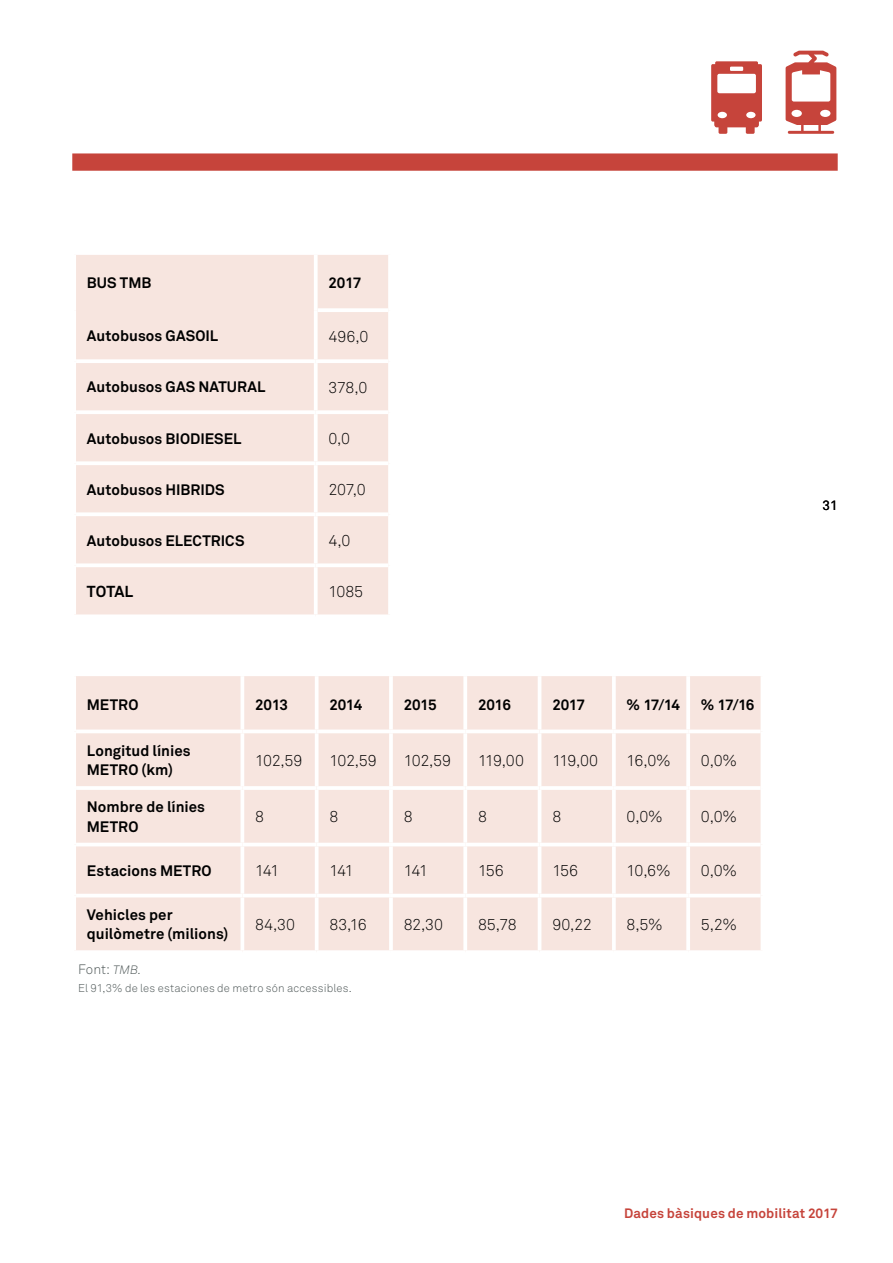
<style>
.page{position:relative;width:893px;height:1263px;background:#fff}
.page>*{position:absolute;margin:0;border:0;box-sizing:border-box;transform-origin:0 0}
.PARAGRAF_TEXT{font:300 15.75px "Akkurat";letter-spacing:-.025em;color:#000}
.PARAGRAF_TEXT-2{font:700 15.75px "Akkurat";letter-spacing:.005em;color:#000}
.PARAGRAF_TEXT-3{font:700 15px/19.5px "Akkurat";letter-spacing:.005em;color:#000}
.t1{font:700 13.5px "Akkurat";letter-spacing:.005em;color:#c6443b}
.Peus_grafic{font:300 13.5px "Akkurat";color:#4f5858}
.t2{font:13.5px "Akkurat";color:#000}
.Peus_grafic-2{font:300 11.25px "Akkurat";letter-spacing:.01em;color:#4f5858}
.s1{font-style:italic;font-size:12px}
</style>
<div class="page">
<div style="left:72px;top:153px;width:766px;height:18px;background:#c6443b"></div>
<div style="left:76px;top:676px;width:685px;height:274px;background:#f7e5df"></div>
<svg style="left:315px;top:676px;width:4px;height:53px"></svg>
<hr style="left:389px;top:676px;width:4px;height:53px;background:#fff">
<svg style="left:463px;top:676px;width:4px;height:53px"></svg>
<hr style="left:538px;top:676px;width:3px;height:53px;background:#fff">
<hr style="left:612px;top:676px;width:4px;height:53px;background:#fff">
<hr style="left:686px;top:676px;width:4px;height:53px;background:#fff">
<svg style="left:315px;top:733px;width:4px;height:53px"></svg>
<hr style="left:389px;top:733px;width:4px;height:53px;background:#fff">
<svg style="left:463px;top:733px;width:4px;height:53px"></svg>
<hr style="left:538px;top:733px;width:3px;height:53px;background:#fff">
<hr style="left:612px;top:733px;width:4px;height:53px;background:#fff">
<hr style="left:686px;top:733px;width:4px;height:53px;background:#fff">
<svg style="left:315px;top:790px;width:4px;height:53px"></svg>
<hr style="left:389px;top:790px;width:4px;height:53px;background:#fff">
<svg style="left:463px;top:790px;width:4px;height:53px"></svg>
<hr style="left:538px;top:790px;width:3px;height:53px;background:#fff">
<hr style="left:612px;top:790px;width:4px;height:53px;background:#fff">
<hr style="left:686px;top:790px;width:4px;height:53px;background:#fff">
<svg style="left:315px;top:846px;width:4px;height:48px"></svg>
<hr style="left:389px;top:846px;width:4px;height:48px;background:#fff">
<svg style="left:463px;top:846px;width:4px;height:48px"></svg>
<hr style="left:538px;top:846px;width:3px;height:48px;background:#fff">
<hr style="left:612px;top:846px;width:4px;height:48px;background:#fff">
<hr style="left:686px;top:846px;width:4px;height:48px;background:#fff">
<svg style="left:315px;top:897px;width:4px;height:53px"></svg>
<hr style="left:389px;top:897px;width:4px;height:53px;background:#fff">
<svg style="left:463px;top:897px;width:4px;height:53px"></svg>
<hr style="left:538px;top:897px;width:3px;height:53px;background:#fff">
<hr style="left:612px;top:897px;width:4px;height:53px;background:#fff">
<hr style="left:686px;top:897px;width:4px;height:53px;background:#fff">
<svg style="left:240px;top:676px;width:4px;height:53px"></svg>
<svg style="left:76px;top:729px;width:166px;height:4px"></svg>
<svg style="left:242px;top:729px;width:75px;height:4px"></svg>
<svg style="left:240px;top:733px;width:4px;height:53px"></svg>
<svg style="left:317px;top:729px;width:74px;height:4px"></svg>
<svg style="left:391px;top:729px;width:74px;height:4px"></svg>
<svg style="left:465px;top:729px;width:75px;height:4px"></svg>
<svg style="left:540px;top:729px;width:74px;height:4px"></svg>
<svg style="left:614px;top:729px;width:74px;height:4px"></svg>
<svg style="left:688px;top:729px;width:73px;height:4px"></svg>
<hr style="left:76px;top:786px;width:166px;height:4px;background:#fff">
<hr style="left:242px;top:786px;width:75px;height:4px;background:#fff">
<svg style="left:240px;top:790px;width:4px;height:53px"></svg>
<hr style="left:317px;top:786px;width:74px;height:4px;background:#fff">
<hr style="left:391px;top:786px;width:74px;height:4px;background:#fff">
<hr style="left:465px;top:786px;width:75px;height:4px;background:#fff">
<hr style="left:540px;top:786px;width:74px;height:4px;background:#fff">
<hr style="left:614px;top:786px;width:74px;height:4px;background:#fff">
<hr style="left:688px;top:786px;width:73px;height:4px;background:#fff">
<hr style="left:76px;top:843px;width:166px;height:3px;background:#fff">
<hr style="left:242px;top:843px;width:75px;height:3px;background:#fff">
<svg style="left:240px;top:846px;width:4px;height:48px"></svg>
<hr style="left:317px;top:843px;width:74px;height:3px;background:#fff">
<hr style="left:391px;top:843px;width:74px;height:3px;background:#fff">
<hr style="left:465px;top:843px;width:75px;height:3px;background:#fff">
<hr style="left:540px;top:843px;width:74px;height:3px;background:#fff">
<hr style="left:614px;top:843px;width:74px;height:3px;background:#fff">
<hr style="left:688px;top:843px;width:73px;height:3px;background:#fff">
<hr style="left:76px;top:894px;width:166px;height:3px;background:#fff">
<hr style="left:242px;top:894px;width:75px;height:3px;background:#fff">
<svg style="left:240px;top:897px;width:4px;height:53px"></svg>
<hr style="left:317px;top:894px;width:74px;height:3px;background:#fff">
<hr style="left:391px;top:894px;width:74px;height:3px;background:#fff">
<hr style="left:465px;top:894px;width:75px;height:3px;background:#fff">
<hr style="left:540px;top:894px;width:74px;height:3px;background:#fff">
<hr style="left:614px;top:894px;width:74px;height:3px;background:#fff">
<hr style="left:688px;top:894px;width:73px;height:3px;background:#fff">
<svg style="left:786px;top:51px;width:50px;height:83px"></svg>
<svg style="left:711px;top:61px;width:51px;height:73px"></svg>
<div style="left:76px;top:255px;width:312px;height:359px;background:#f7e5df"></div>
<svg style="left:314px;top:255px;width:4px;height:55px"></svg>
<svg style="left:314px;top:310px;width:4px;height:49px"></svg>
<svg style="left:314px;top:363px;width:4px;height:47px"></svg>
<svg style="left:314px;top:414px;width:4px;height:47px"></svg>
<svg style="left:314px;top:465px;width:4px;height:47px"></svg>
<svg style="left:314px;top:516px;width:4px;height:47px"></svg>
<svg style="left:314px;top:567px;width:4px;height:47px"></svg>
<hr style="left:318px;top:308px;width:70px;height:4px;background:#fff">
<hr style="left:76px;top:359px;width:240px;height:4px;background:#fff">
<hr style="left:316px;top:359px;width:72px;height:4px;background:#fff">
<hr style="left:76px;top:410px;width:240px;height:4px;background:#fff">
<hr style="left:316px;top:410px;width:72px;height:4px;background:#fff">
<svg style="left:76px;top:461px;width:240px;height:4px"></svg>
<svg style="left:316px;top:461px;width:72px;height:4px"></svg>
<svg style="left:76px;top:512px;width:240px;height:4px"></svg>
<svg style="left:316px;top:512px;width:72px;height:4px"></svg>
<svg style="left:76px;top:563px;width:240px;height:4px"></svg>
<svg style="left:316px;top:563px;width:72px;height:4px"></svg>
<svg style="left:76px;top:614px;width:238px;height:1px"></svg>
<svg style="left:317px;top:614px;width:71px;height:1px"></svg>
<p class="PARAGRAF_TEXT-3" style="left:87px;top:273px;width:66px">BUS TMB</p>
<p class="PARAGRAF_TEXT-3" style="left:328px;top:273px;width:34px">2017</p>
<p class="PARAGRAF_TEXT-3" style="left:87px;top:326px;width:133px">Autobusos GASOIL</p>
<p class="PARAGRAF_TEXT" style="left:328px;top:327px;width:41px">496,0</p>
<p class="PARAGRAF_TEXT-3" style="left:87px;top:378px;width:180px">Autobusos GAS NATURAL</p>
<p class="PARAGRAF_TEXT" style="left:328px;top:378px;width:40px">378,0</p>
<p class="PARAGRAF_TEXT-3" style="left:87px;top:429px;width:156px">Autobusos BIODIESEL</p>
<p class="PARAGRAF_TEXT" style="left:328px;top:429px;width:23px">0,0</p>
<p class="PARAGRAF_TEXT-3" style="left:87px;top:480px;width:139px">Autobusos HIBRIDS</p>
<p class="PARAGRAF_TEXT" style="left:328px;top:480px;width:39px">207,0</p>
<p class="PARAGRAF_TEXT-3" style="left:87px;top:531px;width:159px">Autobusos ELECTRICS</p>
<p class="PARAGRAF_TEXT" style="left:328px;top:531px;width:23px">4,0</p>
<p class="PARAGRAF_TEXT-2" style="left:87px;top:581px;width:48px">TOTAL</p>
<p class="PARAGRAF_TEXT" style="left:328px;top:582px;width:36px">1085</p>
<p class="PARAGRAF_TEXT-3" style="left:87px;top:695px;width:53px">METRO</p>
<p class="PARAGRAF_TEXT-3" style="left:255px;top:695px;width:34px">2013</p>
<p class="PARAGRAF_TEXT-3" style="left:329px;top:695px;width:34px">2014</p>
<p class="PARAGRAF_TEXT-3" style="left:404px;top:695px;width:34px">2015</p>
<p class="PARAGRAF_TEXT-3" style="left:478px;top:695px;width:34px">2016</p>
<p class="PARAGRAF_TEXT-3" style="left:552px;top:695px;width:34px">2017</p>
<p class="PARAGRAF_TEXT-3" style="left:627px;top:695px;width:55px">% 17/14</p>
<p class="PARAGRAF_TEXT-3" style="left:701px;top:695px;width:55px">% 17/16</p>
<p class="PARAGRAF_TEXT-3" style="left:87px;top:741px;width:105px">Longitud línies<br>METRO (km)</p>
<p class="PARAGRAF_TEXT" style="left:255px;top:751px;width:49px">102,59</p>
<p class="PARAGRAF_TEXT" style="left:329px;top:751px;width:49px">102,59</p>
<p class="PARAGRAF_TEXT" style="left:404px;top:751px;width:49px">102,59</p>
<p class="PARAGRAF_TEXT" style="left:478px;top:751px;width:47px">119,00</p>
<p class="PARAGRAF_TEXT" style="left:552px;top:751px;width:47px">119,00</p>
<p class="PARAGRAF_TEXT" style="left:627px;top:751px;width:46px">16,0%</p>
<p class="PARAGRAF_TEXT" style="left:701px;top:751px;width:38px">0,0%</p>
<p class="PARAGRAF_TEXT-3" style="left:87px;top:797px;width:120px">Nombre de línies<br>METRO</p>
<p class="PARAGRAF_TEXT" style="left:255px;top:807px;width:10px">8</p>
<p class="PARAGRAF_TEXT" style="left:329px;top:807px;width:10px">8</p>
<p class="PARAGRAF_TEXT" style="left:404px;top:807px;width:10px">8</p>
<p class="PARAGRAF_TEXT" style="left:478px;top:807px;width:10px">8</p>
<p class="PARAGRAF_TEXT" style="left:552px;top:807px;width:10px">8</p>
<p class="PARAGRAF_TEXT" style="left:627px;top:807px;width:38px">0,0%</p>
<p class="PARAGRAF_TEXT" style="left:701px;top:807px;width:38px">0,0%</p>
<p class="PARAGRAF_TEXT-3" style="left:87px;top:861px;width:126px">Estacions METRO</p>
<p class="PARAGRAF_TEXT" style="left:255px;top:861px;width:26px">141</p>
<p class="PARAGRAF_TEXT" style="left:329px;top:861px;width:26px">141</p>
<p class="PARAGRAF_TEXT" style="left:404px;top:861px;width:26px">141</p>
<p class="PARAGRAF_TEXT" style="left:478px;top:861px;width:27px">156</p>
<p class="PARAGRAF_TEXT" style="left:552px;top:861px;width:27px">156</p>
<p class="PARAGRAF_TEXT" style="left:627px;top:861px;width:46px">10,6%</p>
<p class="PARAGRAF_TEXT" style="left:701px;top:861px;width:38px">0,0%</p>
<p class="PARAGRAF_TEXT-3" style="left:87px;top:905px;width:143px">Vehicles per quilòmetre (milions)</p>
<p class="PARAGRAF_TEXT" style="left:255px;top:915px;width:41px">84,30</p>
<p class="PARAGRAF_TEXT" style="left:329px;top:915px;width:39px">83,16</p>
<p class="PARAGRAF_TEXT" style="left:404px;top:915px;width:41px">82,30</p>
<p class="PARAGRAF_TEXT" style="left:478px;top:915px;width:40px">85,78</p>
<p class="PARAGRAF_TEXT" style="left:552px;top:915px;width:41px">90,22</p>
<p class="PARAGRAF_TEXT" style="left:627px;top:915px;width:38px">8,5%</p>
<p class="PARAGRAF_TEXT" style="left:701px;top:915px;width:38px">5,2%</p>
<p class="Peus_grafic" style="left:78px;top:962px;width:65px">Font: <span class="s1">TMB.</span></p>
<p class="Peus_grafic-2" style="left:78px;top:981px;width:275px">El 91,3% de les estaciones de metro són accessibles.</p>
<p class="t2" style="left:823px;top:497px;width:17px">31</p>
<p class="t1" style="left:624px;top:1205px;width:215px">Dades bàsiques de mobilitat 2017</p>
</div>
